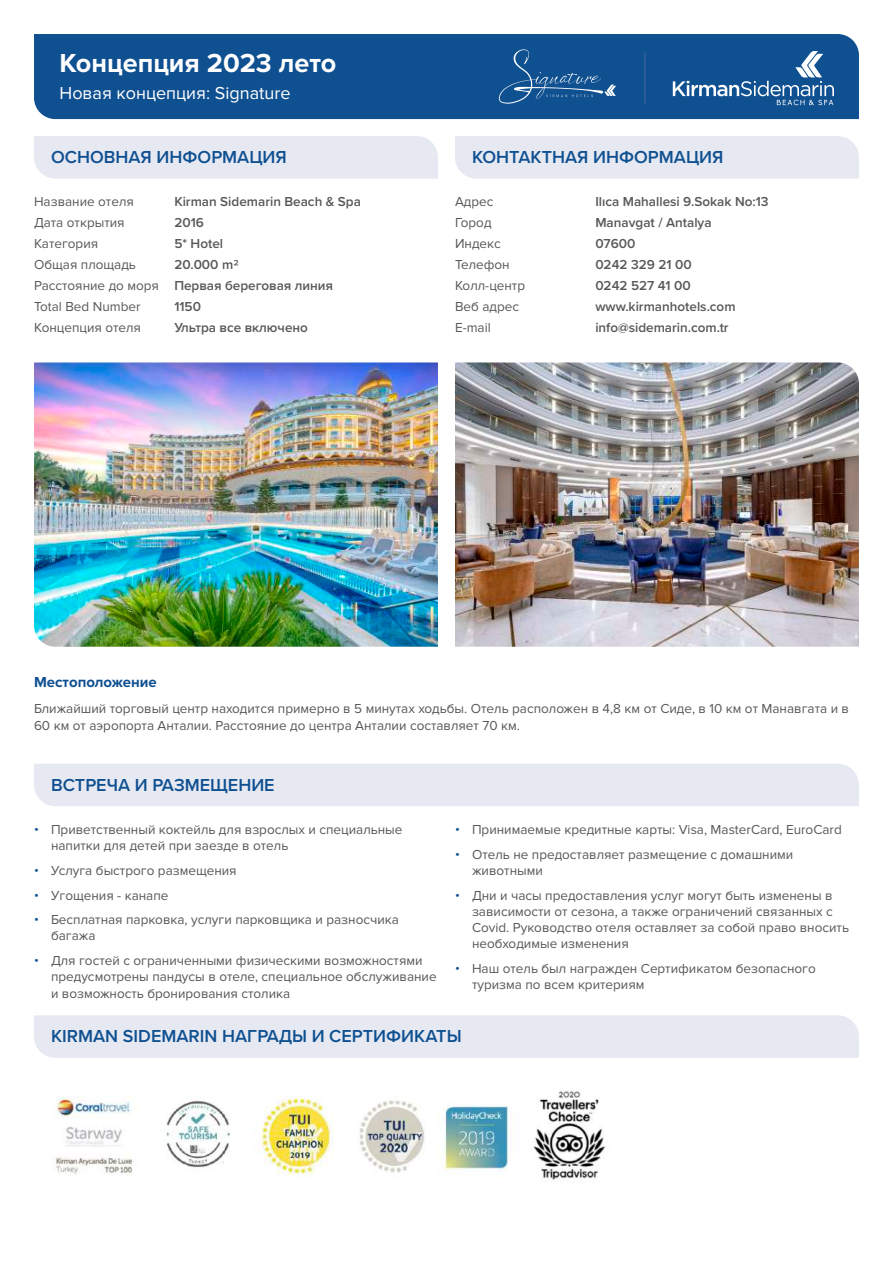
<style>
.page{position:relative;width:893px;height:1263px;background:#fff}
.page>*{position:absolute;margin:0;border:0;box-sizing:border-box;transform-origin:0 0}
.t1{font:700 27px "Proxima Nova";color:#fff}
.t2{font:600 18px "Proxima Nova";color:#0f5091}
.t3{font:18px "Proxima Nova";color:#fff}
.t4{font:700 15px "Proxima Nova";color:#0f5091}
.t5{font:13.5px/16.2px "Proxima Nova";color:#57585a}
.t6{font:600 13.5px "Proxima Nova";color:#57585a}
.s1{font-weight:600}
.s2{color:#0f5091}
</style>
<div class="page">
<div style="left:34px;top:34px;width:825px;height:85px;background:#0f5091"></div>
<div style="left:34px;top:764px;width:825px;height:42px;background:#e7e9f2"></div>
<div style="left:34px;top:136px;width:404px;height:43px;background:#e7e9f2"></div>
<div style="left:455px;top:136px;width:404px;height:43px;background:#e7e9f2"></div>
<div style="left:34px;top:1015px;width:825px;height:43px;background:#e7e9f2"></div>
<img style="left:34px;top:362px;width:404px;height:285px">
<img style="left:455px;top:362px;width:404px;height:285px">
<svg style="left:496px;top:49px;width:120px;height:55px;background:#205c98"></svg>
<hr style="left:644px;top:53px;width:1px;height:51px;background:#4a67a1">
<svg style="left:673px;top:51px;width:161px;height:54px;background:#3068a0"></svg>
<img style="left:55px;top:1090px;width:550px;height:93px">
<h1 class="t1" style="left:60px;top:43px;width:278px">Концепция 2023 лето</h1>
<h2 class="t3" style="left:60px;top:83px;width:232px">Новая концепция: Signature</h2>
<h2 class="t2" style="left:51px;top:144px;width:237px">ОСНОВНАЯ ИНФОРМАЦИЯ</h2>
<h2 class="t2" style="left:472px;top:144px;width:253px">КОНТАКТНАЯ ИНФОРМАЦИЯ</h2>
<p class="t5" style="left:34px;top:194px;width:101px">Название отеля</p>
<p class="t6" style="left:174px;top:192px;width:188px">Kirman Sidemarin Beach &amp; Spa</p>
<p class="t5" style="left:34px;top:215px;width:92px">Дата открытия</p>
<p class="t6" style="left:174px;top:213px;width:31px">2016</p>
<p class="t5" style="left:34px;top:236px;width:66px">Категория</p>
<p class="t6" style="left:174px;top:234px;width:50px">5* Hotel</p>
<p class="t5" style="left:34px;top:257px;width:104px">Общая площадь</p>
<p class="t5" style="left:34px;top:254px;width:301px;line-height:21px;text-indent:140px"><span class="s1">20.000 m2<br></span>Расстояние до моря <span class="s1">Первая береговая линия<br></span>Total Bed Number</p>
<p class="t6" style="left:174px;top:297px;width:28px">1150</p>
<p class="t5" style="left:34px;top:320px;width:108px">Концепция отеля</p>
<p class="t6" style="left:174px;top:318px;width:135px">Ультра все включено</p>
<p class="t5" style="left:455px;top:194px;width:40px">Адрес</p>
<p class="t6" style="left:595px;top:192px;width:175px">Ilıca Mahallesi 9.Sokak No:13</p>
<p class="t5" style="left:455px;top:215px;width:38px">Город</p>
<p class="t6" style="left:595px;top:213px;width:118px">Manavgat / Antalya</p>
<p class="t5" style="left:455px;top:236px;width:47px">Индекс</p>
<p class="t6" style="left:595px;top:234px;width:42px">07600</p>
<p class="t5" style="left:455px;top:257px;width:56px">Телефон</p>
<p class="t6" style="left:595px;top:255px;width:98px">0242 329 21 00</p>
<p class="t5" style="left:455px;top:278px;width:72px">Колл-центр</p>
<p class="t6" style="left:595px;top:276px;width:97px">0242 527 41 00</p>
<p class="t5" style="left:455px;top:299px;width:66px">Веб адрес</p>
<p class="t6" style="left:595px;top:297px;width:142px">www.kirmanhotels.com</p>
<p class="t5" style="left:455px;top:320px;width:37px">E-mail</p>
<p class="t6" style="left:595px;top:318px;width:135px">info@sidemarin.com.tr</p>
<p class="t4" style="left:34px;top:671px;width:124px">Местоположение</p>
<p class="t5" style="left:34px;top:701px;width:817px">Ближайший торговый центр находится примерно в 5 минутах ходьбы. Отель расположен в 4,8 км от Сиде, в 10 км от Манавгата и в<br>60 км от аэропорта Анталии. Расстояние до центра Анталии составляет 70 км.</p>
<h2 class="t2" style="left:51px;top:771px;width:225px">ВСТРЕЧА И РАЗМЕЩЕНИЕ</h2>
<p class="t5" style="left:51px;top:821px;width:353px;text-indent:-17px"><span class="s2">•</span> Приветственный коктейль для взрослых и специальные напитки для детей при заезде в отель</p>
<p class="t5" style="left:34px;top:862px;width:204px"><span class="s2">•</span> Услуга быстрого размещения</p>
<p class="t5" style="left:34px;top:887px;width:136px"><span class="s2">•</span> Угощения - канапе</p>
<p class="t5" style="left:51px;top:912px;width:349px;text-indent:-17px"><span class="s2">•</span> Бесплатная парковка, услуги парковщика и разносчика багажа</p>
<p class="t5" style="left:51px;top:953px;width:387px;text-indent:-17px"><span class="s2">•</span> Для гостей с ограниченными физическими возможностями предусмотрены пандусы в отеле, специальное обслуживание и возможность бронирования столика</p>
<p class="t5" style="left:455px;top:821px;width:388px"><span class="s2">•</span> Принимаемые кредитные карты: Visa, MasterCard, EuroCard</p>
<p class="t5" style="left:472px;top:846px;width:323px;text-indent:-17px"><span class="s2">•</span> Отель не предоставляет размещение с домашними животными</p>
<p class="t5" style="left:472px;top:887px;width:379px;text-indent:-17px"><span class="s2">•</span> Дни и часы предоставления услуг могут быть изменены в зависимости от сезона, а также ограничений связанных с Covid. Руководство отеля оставляет за собой право вносить необходимые изменения</p>
<p class="t5" style="left:472px;top:960px;width:345px;text-indent:-17px"><span class="s2">•</span> Наш отель был награжден Сертификатом безопасного туризма по всем критериям</p>
<h2 class="t2" style="left:51px;top:1023px;width:412px">KIRMAN SIDEMARIN НАГРАДЫ И СЕРТИФИКАТЫ</h2>
</div>
